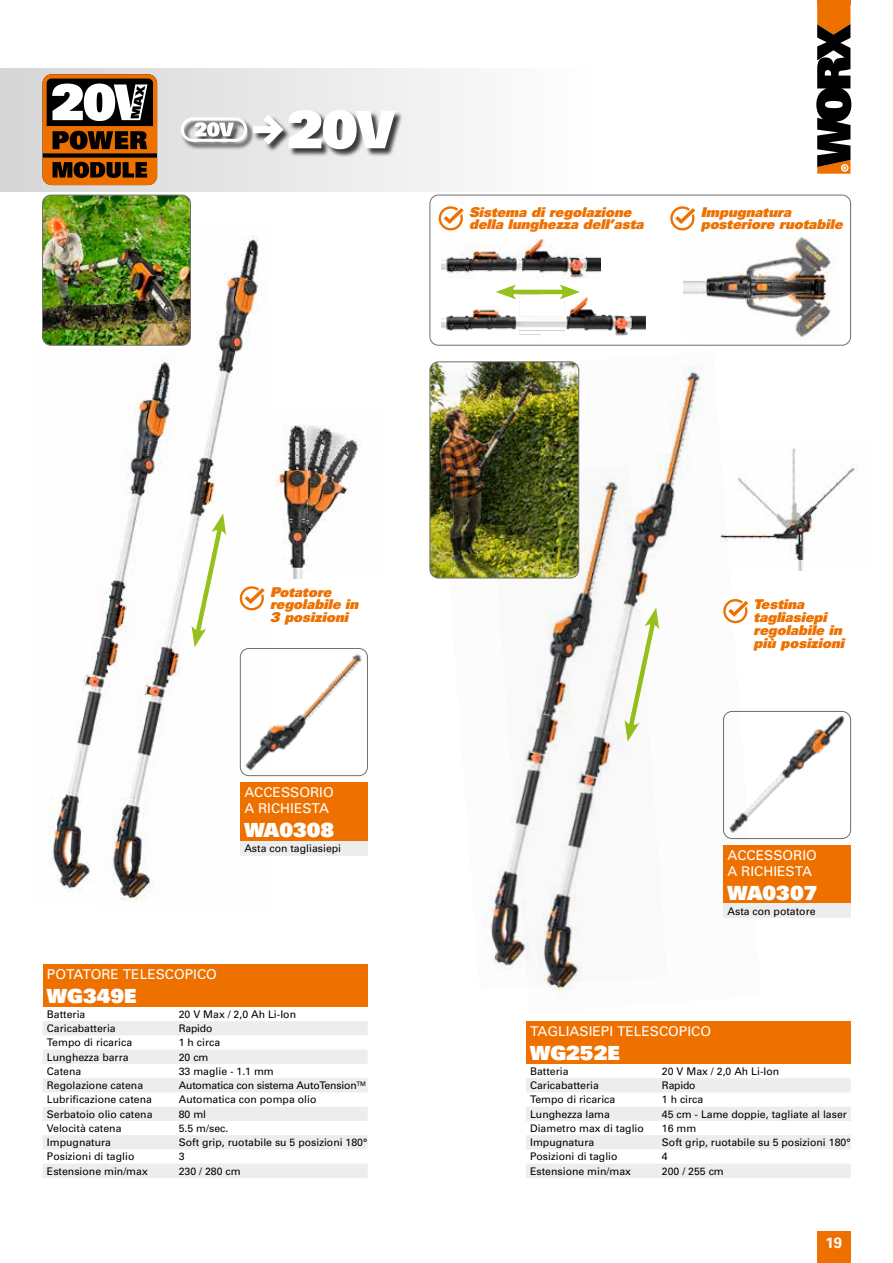
<style>
.page{position:relative;width:893px;height:1263px;background:#fff}
.page>*{position:absolute;margin:0;border:0;box-sizing:border-box;transform-origin:0 0}
.t1{font:900 19.5px "Univers";color:#fff}
.t2{font:700 15px "Univers";color:#fff}
.t3{font:13.5px/12.8px "Univers LT Std X Black Obl";color:#ee7100}
.t4{font:13.5px/16.2px "Univers";color:#fff}
.t5{font:10.5px "Univers";color:#000}
.t6{font:10.5px "Univers";letter-spacing:-.02em;color:#000}
</style>
<div class="page">
<div style="left:0;top:68px;width:594px;height:123px;background:linear-gradient(to right,#d5d4d4,#feffff)"></div>
<div style="left:181px;top:110px;width:222px;height:47px;background:#000;opacity:.75"></div>
<svg style="left:181px;top:117px;width:66px;height:25px"></svg>
<svg style="left:253px;top:110px;width:142px;height:39px"></svg>
<svg style="left:43px;top:74px;width:114px;height:111px"></svg>
<div style="left:430px;top:195px;width:421px;height:150px;border:1px solid #6f6f6e;border-radius:9px"></div>
<img style="left:761px;top:711px;width:89px;height:127px">
<div style="left:723px;top:711px;width:128px;height:128px;border:1px solid #6f6f6e;border-radius:9px"></div>
<img style="left:441px;top:240px;width:159px;height:38px">
<img style="left:441px;top:294px;width:204px;height:42px">
<img style="left:274px;top:425px;width:87px;height:153px">
<img style="left:683px;top:237px;width:153px;height:103px">
<img style="left:96px;top:236px;width:174px;height:666px">
<img style="left:48px;top:349px;width:135px;height:551px">
<svg style="left:192px;top:513px;width:34px;height:134px"></svg>
<hr style="left:508px;top:290px;width:59px;height:4px;background:#94c11c">
<svg style="left:496px;top:284px;width:20px;height:15px"></svg>
<svg style="left:559px;top:284px;width:21px;height:15px"></svg>
<img style="left:761px;top:448px;width:96px;height:122px">
<img style="left:481px;top:361px;width:280px;height:638px">
<img style="left:240px;top:648px;width:126px;height:128px">
<div style="left:240px;top:648px;width:128px;height:128px;border:1px solid #6f6f6e;border-radius:9px"></div>
<img style="left:43px;top:195px;width:147px;height:150px">
<div style="left:42px;top:195px;width:149px;height:150px;border:1px solid #6f6f6e;border-radius:9px"></div>
<img style="left:430px;top:362px;width:149px;height:216px">
<div style="left:430px;top:362px;width:149px;height:216px;border:1px solid #6f6f6e;border-radius:9px"></div>
<img style="left:442px;top:466px;width:225px;height:524px">
<svg style="left:237px;top:584px;width:33px;height:28px"></svg>
<div style="left:240px;top:586px;width:24px;height:24px;border:2px solid #ee7100;border-radius:50%"></div>
<svg style="left:243px;top:586px;width:24px;height:20px"></svg>
<div style="left:721px;top:597px;width:32px;height:28px;background:#fff"></div>
<div style="left:723px;top:599px;width:24px;height:24px;border:2px solid #ee7100;border-radius:50%"></div>
<svg style="left:726px;top:599px;width:23px;height:19px"></svg>
<div style="left:670px;top:206px;width:24px;height:24px;border:2px solid #ee7100;border-radius:50%"></div>
<svg style="left:673px;top:206px;width:23px;height:20px"></svg>
<svg style="left:438px;top:210px;width:22px;height:21px"></svg>
<div style="left:439px;top:206px;width:24px;height:24px;border:2px solid #ee7100;border-radius:50%"></div>
<svg style="left:442px;top:206px;width:22px;height:20px"></svg>
<div style="left:526px;top:1022px;width:325px;height:42px;background:#ee7100"></div>
<svg style="left:526px;top:1078px;width:325px;height:100px"></svg>
<div style="left:43px;top:965px;width:325px;height:42px;background:#ee7100"></div>
<svg style="left:43px;top:1021px;width:325px;height:157px;fill:#ededed"></svg>
<div style="left:723px;top:845px;width:128px;height:59px;background:#ee7100"></div>
<div style="left:723px;top:904px;width:128px;height:14px;background:#ededed"></div>
<div style="left:240px;top:783px;width:128px;height:58px;background:#ee7100"></div>
<div style="left:240px;top:841px;width:128px;height:14px;background:#ededed"></div>
<div style="left:817px;top:1231px;width:33px;height:32px;background:#ee7100"></div>
<hr style="left:817px;top:0;width:33px;height:4px;background:#ee7100">
<svg style="left:816px;top:1px;width:35px;height:173px"></svg>
<p class="t3" style="left:469px;top:205px;width:176px">Sistema di regolazione della lunghezza dell’asta</p>
<p class="t3" style="left:701px;top:205px;width:143px">Impugnatura posteriore ruotabile</p>
<p class="t3" style="left:270px;top:585px;width:90px">Potatore regolabile in<br>3 posizioni</p>
<p class="t4" style="left:244px;top:784px;width:91px">ACCESSORIO<br>A RICHIESTA</p>
<h1 class="t1" style="left:244px;top:817px;width:91px">WA0308</h1>
<p class="t5" style="left:244px;top:842px;width:98px">Asta con tagliasiepi</p>
<p class="t4" style="left:47px;top:966px;width:171px">POTATORE TELESCOPICO</p>
<h1 class="t1" style="left:47px;top:983px;width:91px">WG349E</h1>
<p class="t5" style="left:47px;top:1008px;width:40px">Batteria</p>
<p class="t5" style="left:179px;top:1008px;width:119px">20 V Max / 2,0 Ah Li-Ion</p>
<p class="t5" style="left:47px;top:1022px;width:70px">Caricabatteria</p>
<p class="t5" style="left:179px;top:1022px;width:35px">Rapido</p>
<p class="t5" style="left:47px;top:1036px;width:87px">Tempo di ricarica</p>
<p class="t5" style="left:179px;top:1036px;width:43px">1 h circa</p>
<p class="t5" style="left:47px;top:1050px;width:83px">Lunghezza barra</p>
<p class="t5" style="left:179px;top:1050px;width:31px">20 cm</p>
<p class="t5" style="left:47px;top:1065px;width:36px">Catena</p>
<p class="t5" style="left:179px;top:1065px;width:97px">33 maglie - 1.1 mm</p>
<p class="t5" style="left:47px;top:1079px;width:98px">Regolazione catena</p>
<p class="t6" style="left:179px;top:1079px;width:189px">Automatica con sistema AutoTension<sup>TM</sup></p>
<p class="t5" style="left:47px;top:1093px;width:107px">Lubrificazione catena</p>
<p class="t5" style="left:179px;top:1093px;width:139px">Automatica con pompa olio</p>
<p class="t5" style="left:47px;top:1107px;width:107px">Serbatoio olio catena</p>
<p class="t5" style="left:179px;top:1107px;width:29px">80 ml</p>
<p class="t5" style="left:47px;top:1122px;width:76px">Velocità catena</p>
<p class="t5" style="left:179px;top:1122px;width:51px">5.5 m/sec.</p>
<p class="t5" style="left:47px;top:1136px;width:66px">Impugnatura</p>
<p class="t5" style="left:179px;top:1136px;width:190px">Soft grip, ruotabile su 5 posizioni 180°</p>
<p class="t5" style="left:47px;top:1150px;width:89px">Posizioni di taglio</p>
<p class="t5" style="left:179px;top:1150px;width:7px">3</p>
<p class="t5" style="left:47px;top:1164px;width:102px">Estensione min/max</p>
<p class="t5" style="left:179px;top:1164px;width:63px">230 / 280 cm</p>
<p class="t3" style="left:754px;top:598px;width:92px">Testina tagliasiepi regolabile in più posizioni</p>
<p class="t4" style="left:727px;top:847px;width:91px">ACCESSORIO<br>A RICHIESTA</p>
<h1 class="t1" style="left:727px;top:880px;width:91px">WA0307</h1>
<p class="t5" style="left:727px;top:905px;width:90px">Asta con potatore</p>
<p class="t4" style="left:530px;top:1023px;width:182px">TAGLIASIEPI TELESCOPICO</p>
<h1 class="t1" style="left:530px;top:1040px;width:91px">WG252E</h1>
<p class="t5" style="left:530px;top:1065px;width:40px">Batteria</p>
<p class="t5" style="left:662px;top:1065px;width:119px">20 V Max / 2,0 Ah Li-Ion</p>
<p class="t5" style="left:530px;top:1079px;width:70px">Caricabatteria</p>
<p class="t5" style="left:662px;top:1079px;width:35px">Rapido</p>
<p class="t5" style="left:530px;top:1093px;width:87px">Tempo di ricarica</p>
<p class="t5" style="left:662px;top:1093px;width:43px">1 h circa</p>
<p class="t5" style="left:530px;top:1107px;width:81px">Lunghezza lama</p>
<p class="t5" style="left:662px;top:1107px;width:186px">45 cm - Lame doppie, tagliate al laser</p>
<p class="t5" style="left:530px;top:1122px;width:115px">Diametro max di taglio</p>
<p class="t5" style="left:662px;top:1122px;width:36px">16 mm</p>
<p class="t5" style="left:530px;top:1136px;width:66px">Impugnatura</p>
<p class="t5" style="left:662px;top:1136px;width:190px">Soft grip, ruotabile su 5 posizioni 180°</p>
<p class="t5" style="left:530px;top:1150px;width:89px">Posizioni di taglio</p>
<p class="t5" style="left:662px;top:1150px;width:7px">4</p>
<p class="t5" style="left:530px;top:1164px;width:102px">Estensione min/max</p>
<p class="t5" style="left:662px;top:1164px;width:63px">200 / 255 cm</p>
<h2 class="t2" style="left:825px;top:1234px;width:18px">19</h2>
</div>
